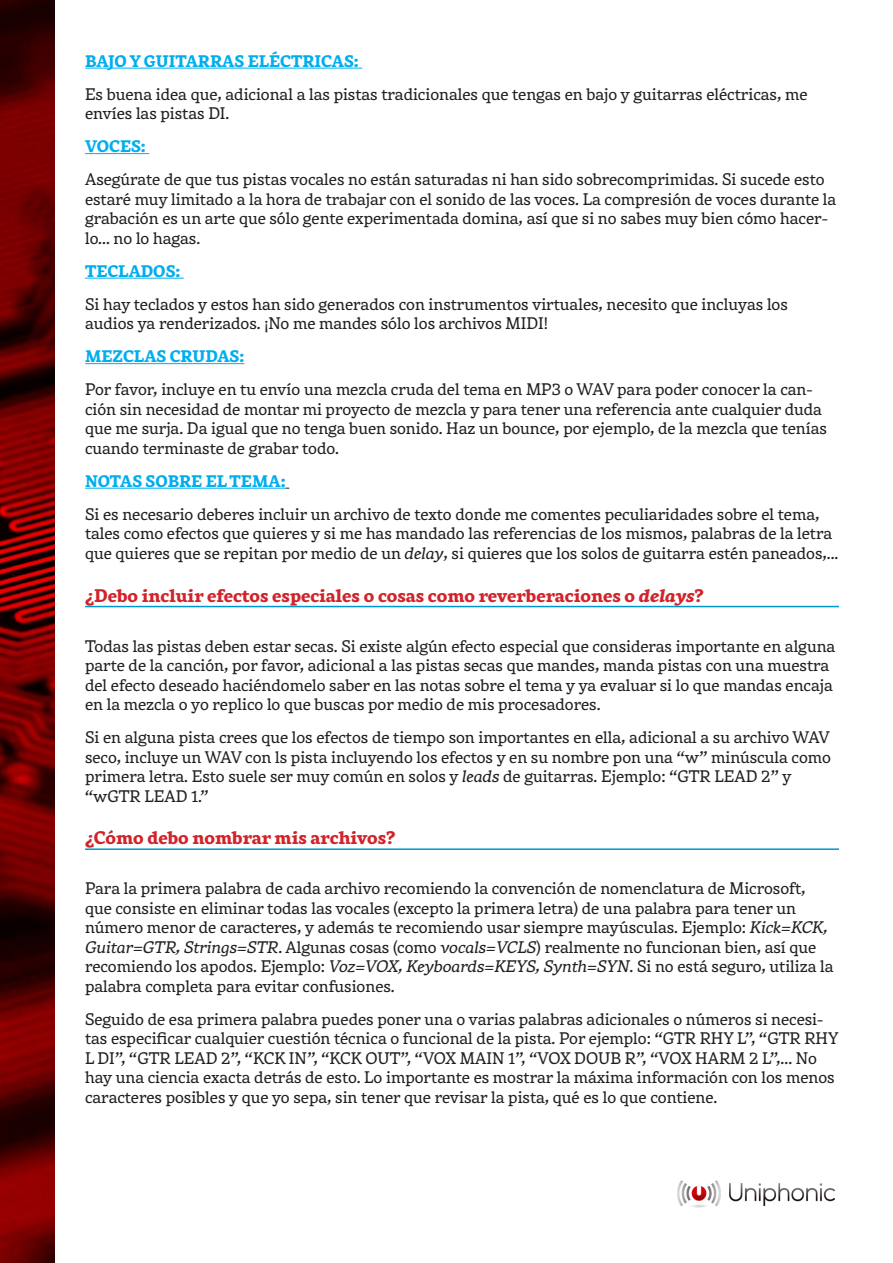
<style>
.page{position:relative;width:893px;height:1263px;background:#fff}
.page>*{position:absolute;margin:0;border:0;box-sizing:border-box;transform-origin:0 0}
.position{font:800 18px "Rival";color:#d1232a}
.para{font:16.5px/19.5px "Rival";color:#231f20}
.para-2{font:800 16.5px "Rival";color:#00aeef}
.s1{font-style:italic}
</style>
<div class="page">
<img style="left:0;top:0;width:54px;height:1263px">
<hr style="left:85px;top:68px;width:277px;height:1px;background:#00aeef">
<hr style="left:85px;top:153px;width:64px;height:1px;background:#00aeef">
<hr style="left:85px;top:278px;width:99px;height:1px;background:#00aeef">
<hr style="left:85px;top:363px;width:159px;height:1px;background:#00aeef">
<hr style="left:85px;top:488px;width:201px;height:1px;background:#00aeef">
<hr style="left:85px;top:606px;width:754px;height:1px;background:#0097cf">
<hr style="left:85px;top:848px;width:754px;height:2px;background:#0097cf">
<img style="left:677px;top:1180px;width:43px;height:27px">
<img style="left:729px;top:1183px;width:106px;height:22px">
<p class="para-2" style="left:85px;top:48px;width:275px">BAJO Y GUITARRAS ELÉCTRICAS:</p>
<p class="para" style="left:85px;top:84px;width:724px">Es buena idea que, adicional a las pistas tradicionales que tengas en bajo y guitarras eléctricas, me envíes las pistas DI.</p>
<p class="para-2" style="left:85px;top:133px;width:62px">VOCES:</p>
<p class="para" style="left:85px;top:169px;width:753px">Asegúrate de que tus pistas vocales no están saturadas ni han sido sobrecomprimidas. Si sucede esto estaré muy limitado a la hora de trabajar con el sonido de las voces. La compresión de voces durante la grabación es un arte que sólo gente experimentada domina, así que si no sabes muy bien cómo hacer&shy;lo... no lo hagas.</p>
<p class="para-2" style="left:85px;top:258px;width:97px">TECLADOS:</p>
<p class="para" style="left:85px;top:294px;width:704px">Si hay teclados y estos han sido generados con instrumentos virtuales, necesito que incluyas los audios ya renderizados. ¡No me mandes sólo los archivos MIDI!</p>
<p class="para-2" style="left:85px;top:343px;width:161px">MEZCLAS CRUDAS:</p>
<p class="para" style="left:85px;top:379px;width:743px">Por favor, incluye en tu envío una mezcla cruda del tema en MP3 o WAV para poder conocer la can&shy;ción sin necesidad de montar mi proyecto de mezcla y para tener una referencia ante cualquier duda que me surja. Da igual que no tenga buen sonido. Haz un bounce, por ejemplo, de la mezcla que tenías cuando terminaste de grabar todo.</p>
<p class="para-2" style="left:85px;top:468px;width:202px">NOTAS SOBRE EL TEMA:</p>
<p class="para" style="left:85px;top:504px;width:755px">Si es necesario deberes incluir un archivo de texto donde me comentes peculiaridades sobre el tema, tales como efectos que quieres y si me has mandado las referencias de los mismos, palabras de la letra que quieres que se repitan por medio de un <span class="s1">delay</span>, si quieres que los solos de guitarra estén paneados,...</p>
<p class="position" style="left:85px;top:581px;width:620px">¿Debo incluir efectos especiales o cosas como reverberaciones o <span class="s1">delays</span>?</p>
<p class="para" style="left:85px;top:635px;width:752px">Todas las pistas deben estar secas. Si existe algún efecto especial que consideras importante en alguna parte de la canción, por favor, adicional a las pistas secas que mandes, manda pistas con una muestra del efecto deseado haciéndomelo saber en las notas sobre el tema y ya evaluar si lo que mandas encaja en la mezcla o yo replico lo que buscas por medio de mis procesadores.</p>
<p class="para" style="left:85px;top:727px;width:747px">Si en alguna pista crees que los efectos de tiempo son importantes en ella, adicional a su archivo WAV seco, incluye un WAV con ls pista incluyendo los efectos y en su nombre pon una “w” minúscula como primera letra. Esto suele ser muy común en solos y <span class="s1">leads</span> de guitarras. Ejemplo: “GTR LEAD 2” y “wGTR LEAD 1.”</p>
<p class="position" style="left:85px;top:823px;width:312px">¿Cómo debo nombrar mis archivos?</p>
<p class="para" style="left:85px;top:878px;width:750px">Para la primera palabra de cada archivo recomiendo la convención de nomenclatura de Microsoft, que consiste en eliminar todas las vocales (excepto la primera letra) de una palabra para tener un número menor de caracteres, y además te recomiendo usar siempre mayúsculas. Ejemplo: <span class="s1">Kick=KCK, Guitar=GTR, Strings=STR</span>. Algunas cosas (como <span class="s1">vocals=VCLS</span>) realmente no funcionan bien, así que recomiendo los apodos. Ejemplo: <span class="s1">Voz=VOX, Keyboards=KEYS, Synth=SYN</span>. Si no está seguro, utiliza la palabra completa para evitar confusiones.</p>
<p class="para" style="left:85px;top:1008px;width:755px">Seguido de esa primera palabra puedes poner una o varias palabras adicionales o números si necesi&shy;tas especificar cualquier cuestión técnica o funcional de la pista. Por ejemplo: “GTR RHY L”, “GTR RHY L DI”, “GTR LEAD 2”, “KCK IN”, “KCK OUT”, “VOX MAIN 1”, “VOX DOUB R”, “VOX HARM 2 L”,... No hay una ciencia exacta detrás de esto. Lo importante es mostrar la máxima información con los menos caracteres posibles y que yo sepa, sin tener que revisar la pista, qué es lo que contiene.</p>
</div>
